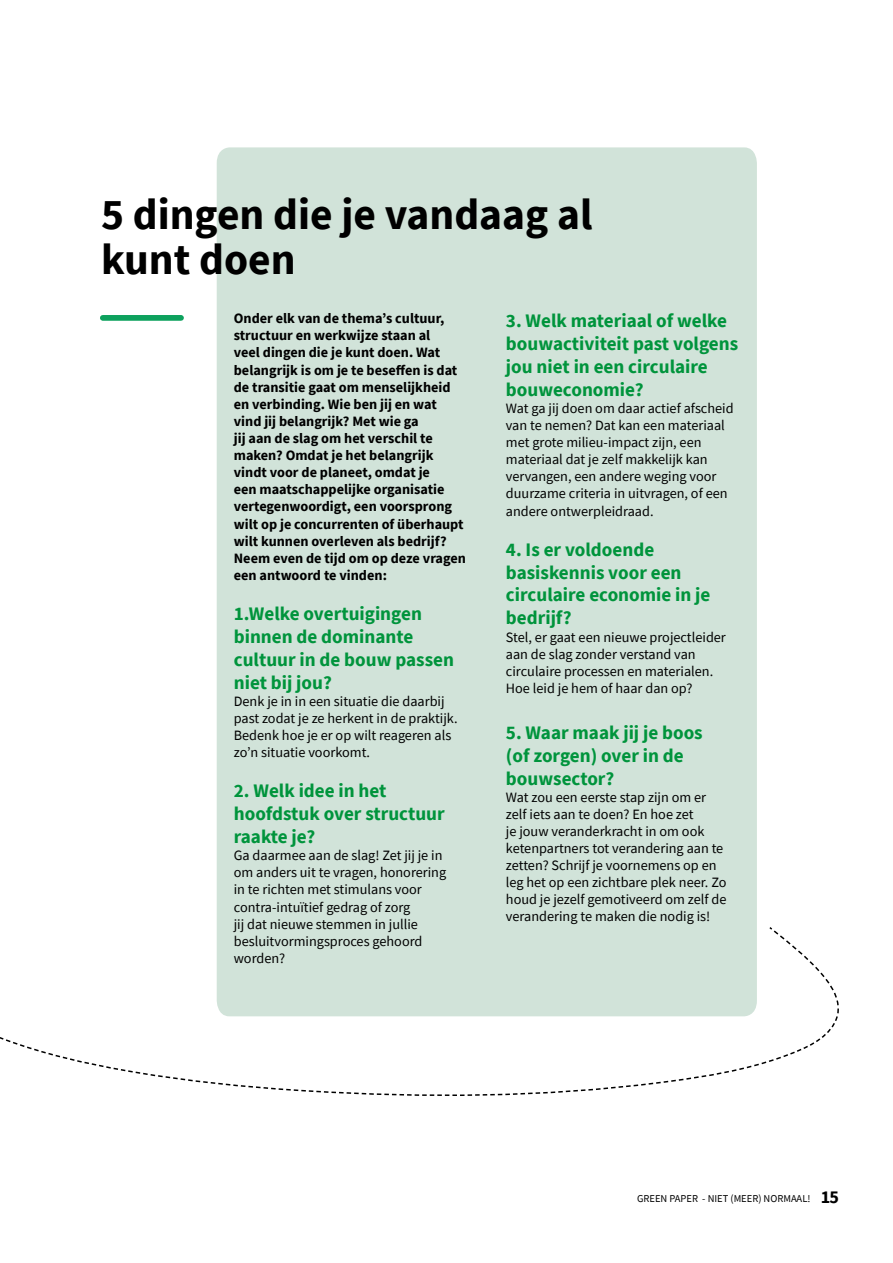
<style>
.page{position:relative;width:893px;height:1263px;background:#fff}
.page>*{position:absolute;margin:0;border:0;box-sizing:border-box;transform-origin:0 0}
.t1{font:700 43.5px/45px "Source Sans Pro";color:#000}
.t2{font:700 19.2px/23px "Source Sans Pro";color:#00943c}
.t3{font:14.25px/17.1px "Source Sans Pro";color:#000}
.t4{font:700 14.25px/17.1px "Source Sans Pro";color:#000}
.t5{font:10.5px "Source Sans Pro";color:#000}
.s1{font-weight:700;font-size:18px}
</style>
<div class="page">
<div style="left:217px;top:147px;width:540px;height:778px;background:#d1e3d9"></div>
<div style="left:103px;top:315px;width:78px;height:6px;background:#0da15d"></div>
<svg style="left:316px;top:1092px;width:252px;height:4px"></svg>
<svg style="left:0;top:925px;width:839px;height:167px"></svg>
<h1 class="t1" style="left:101px;top:191px;width:493px">5 dingen die je vandaag al kunt doen</h1>
<p class="t4" style="left:234px;top:310px;width:234px">Onder elk van de thema’s cultuur, structuur en werkwijze staan al<br>veel dingen die je kunt doen. Wat belangrijk is om je te beseffen is dat de transitie gaat om menselijkheid en verbinding. Wie ben jij en wat vind jij belangrijk? Met wie ga<br>jij aan de slag om het verschil te maken? Omdat je het belangrijk vindt voor de planeet, omdat je<br>een maatschappelijke organisatie vertegenwoordigt, een voorsprong wilt op je concurrenten of überhaupt wilt kunnen overleven als bedrijf?<br>Neem even de tijd om op deze vragen een antwoord te vinden:</p>
<h2 class="t2" style="left:234px;top:602px;width:222px">1.Welke overtuigingen binnen de dominante cultuur in de bouw passen niet bij jou?</h2>
<p class="t3" style="left:234px;top:692px;width:225px">Denk je in in een situatie die daarbij past zodat je ze herkent in de praktijk.<br>Bedenk hoe je er op wilt reageren als zo’n situatie voorkomt.</p>
<h2 class="t2" style="left:234px;top:779px;width:212px">2. Welk idee in het hoofdstuk over structuur raakte je?</h2>
<p class="t3" style="left:234px;top:847px;width:214px">Ga daarmee aan de slag! Zet jij je in om anders uit te vragen, honorering in te richten met stimulans voor contra-intuïtief gedrag of zorg<br>jij dat nieuwe stemmen in jullie besluitvormingsproces gehoord worden?</p>
<h2 class="t2" style="left:506px;top:309px;width:234px">3. Welk materiaal of welke bouwactiviteit past volgens jou niet in een circulaire bouweconomie?</h2>
<p class="t3" style="left:506px;top:399px;width:229px">Wat ga jij doen om daar actief afscheid van te nemen? Dat kan een materiaal met grote milieu-impact zijn, een materiaal dat je zelf makkelijk kan vervangen, een andere weging voor duurzame criteria in uitvragen, of een andere ontwerpleidraad.</p>
<h2 class="t2" style="left:506px;top:537px;width:206px">4. Is er voldoende basiskennis voor een circulaire economie in je bedrijf?</h2>
<p class="t3" style="left:506px;top:628px;width:221px">Stel, er gaat een nieuwe projectleider aan de slag zonder verstand van circulaire processen en materialen.<br>Hoe leid je hem of haar dan op?</p>
<h2 class="t2" style="left:506px;top:721px;width:198px">5. Waar maak jij je boos (of zorgen) over in de bouwsector?</h2>
<p class="t3" style="left:506px;top:788px;width:222px">Wat zou een eerste stap zijn om er zelf iets aan te doen? En hoe zet<br>je jouw veranderkracht in om ook ketenpartners tot verandering aan te zetten? Schrijf je voornemens op en leg het op een zichtbare plek neer. Zo houd je jezelf gemotiveerd om zelf de verandering te maken die nodig is!</p>
<p class="t5" style="left:637px;top:1192px;width:203px">GREEN PAPER - NIET (MEER) NORMAAL! <span class="s1">15</span></p>
</div>
